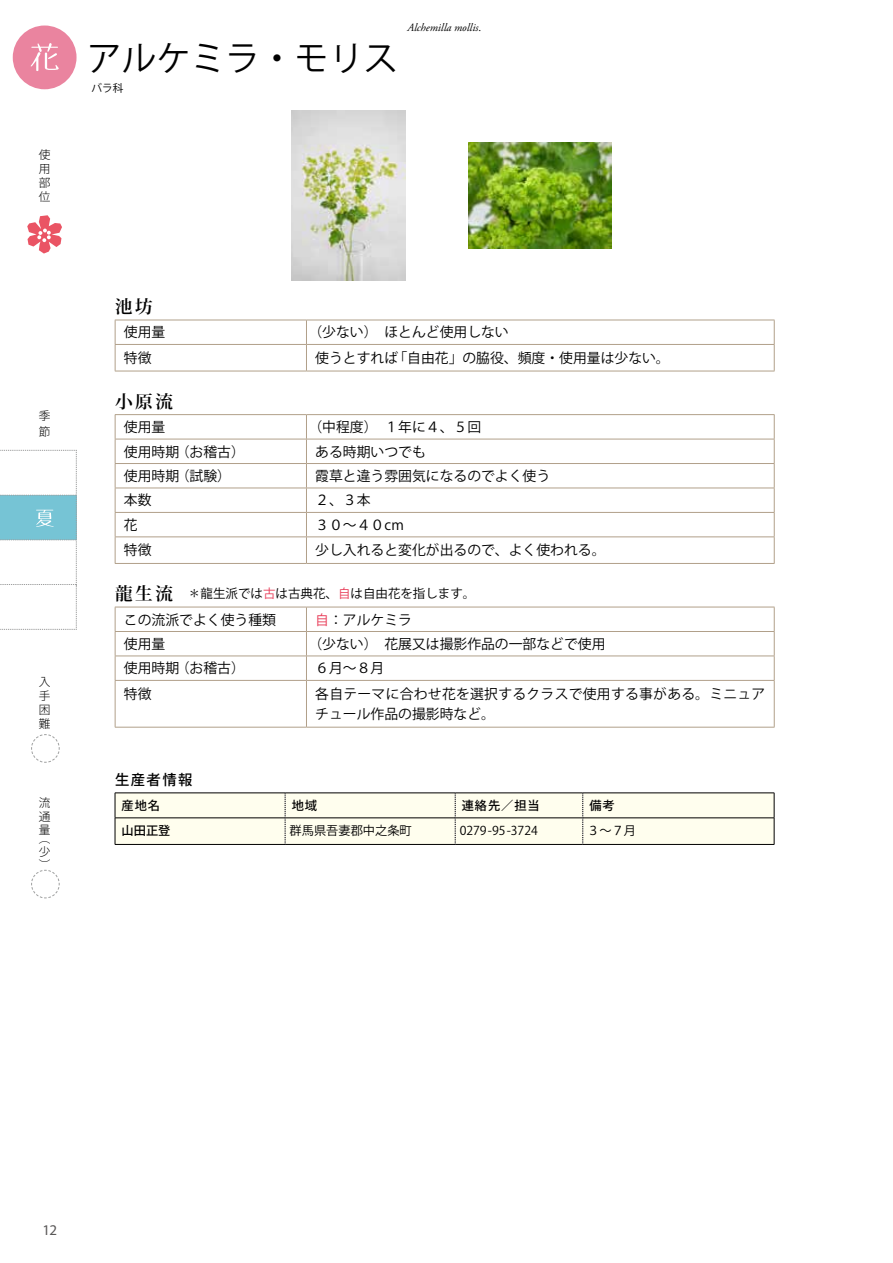
<style>
.page{position:relative;width:893px;height:1263px;background:#fff}
.page>*{position:absolute;margin:0;border:0;box-sizing:border-box;transform-origin:0 0}
.t1{font:34.5px "Koz Go Pro";color:#000}
.t2{font:700 17.55px "Koz Min Pr 6 N";color:#000}
.t3{font:14.85px "Myriad Pro";color:#595757}
.t4{font:500 14.4px "Koz Go Pro";letter-spacing:.1em;color:#000}
.t5{font:13.8px "Koz Go Pro";color:#000}
.t6{font:13.8px/20.2px "Koz Go Pro";letter-spacing:.02em;color:#000}
.t7{font:12.45px "Koz Go Pro";color:#000}
.t8{font:12.15px "Koz Go Pro";color:#000}
.t9{font:500 12.15px "Koz Go Pro";letter-spacing:.075em;color:#000}
.t10{font:300 11.7px/13.8px "Koz Go Pro";color:#000;text-align:justify}
.t11{font:italic 11.1px "Adobe Garamond Pro";color:#000}
.t12{font:10.65px "Koz Go Pro";color:#000}
.s1{font-style:normal}
.s2{font-family:"Koz Min Pr 6 N";font-weight:700;font-size:17.55px}
.s3{color:#e83c58}
</style>
<div class="page">
<svg style="left:31px;top:734px;width:29px;height:29px"></svg>
<svg style="left:31px;top:869px;width:29px;height:30px"></svg>
<svg style="left:27px;top:215px;width:35px;height:39px"></svg>
<hr style="left:115px;top:844px;width:170px;height:1px;background:#000">
<hr style="left:285px;top:844px;width:170px;height:1px;background:#000">
<hr style="left:455px;top:844px;width:128px;height:1px;background:#000">
<hr style="left:583px;top:844px;width:191px;height:1px;background:#000">
<svg style="left:115px;top:793px;width:660px;height:51px;background:#f6f5e5"></svg>
<hr style="left:115px;top:320px;width:191px;height:1px;background:#b1a08a">
<hr style="left:306px;top:320px;width:468px;height:1px;background:#b1a08a">
<hr style="left:115px;top:344px;width:191px;height:1px;background:#b1a08a">
<svg style="left:115px;top:320px;width:1px;height:51px"></svg>
<hr style="left:306px;top:344px;width:468px;height:1px;background:#b1a08a">
<svg style="left:774px;top:320px;width:1px;height:51px"></svg>
<hr style="left:115px;top:371px;width:191px;height:1px;background:#b1a08a">
<hr style="left:306px;top:371px;width:468px;height:1px;background:#b1a08a">
<hr style="left:115px;top:414px;width:191px;height:1px;background:#b1a08a">
<hr style="left:306px;top:414px;width:468px;height:1px;background:#b1a08a">
<hr style="left:115px;top:439px;width:191px;height:1px;background:#b1a08a">
<hr style="left:306px;top:439px;width:468px;height:1px;background:#b1a08a">
<hr style="left:115px;top:463px;width:191px;height:1px;background:#b1a08a">
<hr style="left:306px;top:463px;width:468px;height:1px;background:#b1a08a">
<hr style="left:115px;top:488px;width:191px;height:1px;background:#b1a08a">
<hr style="left:306px;top:488px;width:468px;height:1px;background:#b1a08a">
<hr style="left:115px;top:512px;width:191px;height:1px;background:#b1a08a">
<hr style="left:306px;top:512px;width:468px;height:1px;background:#b1a08a">
<hr style="left:115px;top:536px;width:191px;height:1px;background:#b1a08a">
<svg style="left:115px;top:415px;width:1px;height:148px"></svg>
<hr style="left:306px;top:536px;width:468px;height:1px;background:#b1a08a">
<svg style="left:774px;top:415px;width:1px;height:148px"></svg>
<hr style="left:115px;top:563px;width:191px;height:1px;background:#b1a08a">
<hr style="left:306px;top:563px;width:468px;height:1px;background:#b1a08a">
<hr style="left:115px;top:680px;width:191px;height:1px;background:#b1a08a">
<hr style="left:306px;top:680px;width:468px;height:1px;background:#b1a08a">
<hr style="left:115px;top:607px;width:191px;height:1px;background:#b1a08a">
<hr style="left:306px;top:607px;width:468px;height:1px;background:#b1a08a">
<hr style="left:115px;top:631px;width:191px;height:1px;background:#b1a08a">
<hr style="left:306px;top:631px;width:468px;height:1px;background:#b1a08a">
<hr style="left:115px;top:656px;width:191px;height:1px;background:#b1a08a">
<svg style="left:115px;top:607px;width:1px;height:73px"></svg>
<hr style="left:306px;top:656px;width:468px;height:1px;background:#b1a08a">
<svg style="left:774px;top:607px;width:1px;height:73px"></svg>
<hr style="left:115px;top:681px;width:1px;height:46px;background:#b1a08a">
<hr style="left:774px;top:681px;width:1px;height:46px;background:#b1a08a">
<hr style="left:115px;top:727px;width:191px;height:1px;background:#b1a08a">
<hr style="left:306px;top:727px;width:468px;height:1px;background:#b1a08a">
<svg style="left:306px;top:320px;width:1px;height:51px"></svg>
<svg style="left:306px;top:415px;width:1px;height:148px"></svg>
<svg style="left:306px;top:607px;width:1px;height:73px"></svg>
<hr style="left:306px;top:681px;width:1px;height:46px;background:#b1a08a">
<img style="left:292px;top:111px;width:114px;height:170px">
<img style="left:469px;top:142px;width:142px;height:107px">
<div style="left:13px;top:26px;width:64px;height:63px;background:#ea849f;border-radius:50%"></div>
<svg style="left:31px;top:43px;width:28px;height:28px"></svg>
<svg style="left:0;top:450px;width:77px;height:180px"></svg>
<p class="t10" style="left:39px;top:148px;width:13px">使用部位</p>
<p class="t10" style="left:39px;top:407px;width:13px;line-height:15.9px">季節</p>
<p class="t10" style="left:39px;top:675px;width:13px">入手困難</p>
<p class="t10" style="left:39px;top:796px;width:13px">流通量</p>
<p class="t10" style="left:39px;top:831px;width:13px">（少）</p>
<h1 class="t1" style="left:87px;top:36px;width:312px">アルケミラ・モリス</h1>
<p class="t12" style="left:91px;top:81px;width:33px">バラ科</p>
<p class="t11" style="left:408px;top:21px;width:75px">Alchemilla mollis<span class="s1">.</span></p>
<p class="t2" style="left:115px;top:297px;width:39px">池坊</p>
<p class="t5" style="left:124px;top:323px;width:43px">使用量</p>
<p class="t5" style="left:308px;top:323px;width:202px">（少ない）　ほとんど使用しない</p>
<p class="t5" style="left:124px;top:349px;width:29px">特徴</p>
<p class="t5" style="left:315px;top:349px;width:356px">使うとすれば「自由花」の脇役、頻度・使用量は少ない。</p>
<p class="t2" style="left:115px;top:391px;width:59px">小原流</p>
<p class="t5" style="left:124px;top:418px;width:43px">使用量</p>
<p class="t5" style="left:308px;top:418px;width:174px">（中程度）　１年に４、５回</p>
<p class="t5" style="left:124px;top:442px;width:122px">使用時期（お稽古）</p>
<p class="t5" style="left:315px;top:442px;width:112px">ある時期いつでも</p>
<p class="t5" style="left:124px;top:467px;width:109px">使用時期（試験）</p>
<p class="t5" style="left:315px;top:467px;width:236px">霞草と違う雰囲気になるのでよく使う</p>
<p class="t5" style="left:124px;top:491px;width:29px">本数</p>
<p class="t5" style="left:315px;top:491px;width:57px">２、３本</p>
<p class="t5" style="left:124px;top:516px;width:15px">花</p>
<p class="t5" style="left:315px;top:516px;width:90px">３０〜４０cm</p>
<p class="t5" style="left:124px;top:541px;width:29px">特徴</p>
<p class="t5" style="left:315px;top:541px;width:292px">少し入れると変化が出るので、よく使われる。</p>
<p class="t7" style="left:115px;top:586px;width:362px"><span class="s2">龍生流</span>　＊龍生派では<span class="s3">古</span>は古典花、<span class="s3">自</span>は自由花を指します。</p>
<p class="t5" style="left:124px;top:610px;width:154px">この流派でよく使う種類</p>
<p class="t5" style="left:315px;top:610px;width:98px"><span class="s3">自</span>：アルケミラ</p>
<p class="t5" style="left:124px;top:635px;width:43px">使用量</p>
<p class="t5" style="left:308px;top:635px;width:299px">（少ない）　花展又は撮影作品の一部などで使用</p>
<p class="t5" style="left:124px;top:659px;width:122px">使用時期（お稽古）</p>
<p class="t5" style="left:315px;top:659px;width:71px">６月〜８月</p>
<p class="t5" style="left:124px;top:685px;width:29px">特徴</p>
<p class="t6" style="left:315px;top:684px;width:452px">各自テーマに合わせ花を選択するクラスで使用する事がある。ミニュアチュール作品の撮影時など。</p>
<p class="t4" style="left:115px;top:770px;width:79px">生産者情報</p>
<p class="t9" style="left:122px;top:798px;width:40px">産地名</p>
<p class="t9" style="left:292px;top:798px;width:27px">地域</p>
<p class="t9" style="left:462px;top:798px;width:79px">連絡先／担当</p>
<p class="t9" style="left:589px;top:798px;width:27px">備考</p>
<p class="t9" style="left:122px;top:823px;width:50px">山田正登</p>
<p class="t8" style="left:290px;top:823px;width:124px">群馬県吾妻郡中之条町</p>
<p class="t8" style="left:460px;top:823px;width:80px">0279-95-3724</p>
<p class="t8" style="left:587px;top:823px;width:50px">３〜７月</p>
<p class="t3" style="left:43px;top:1221px;width:16px">12</p>
</div>
